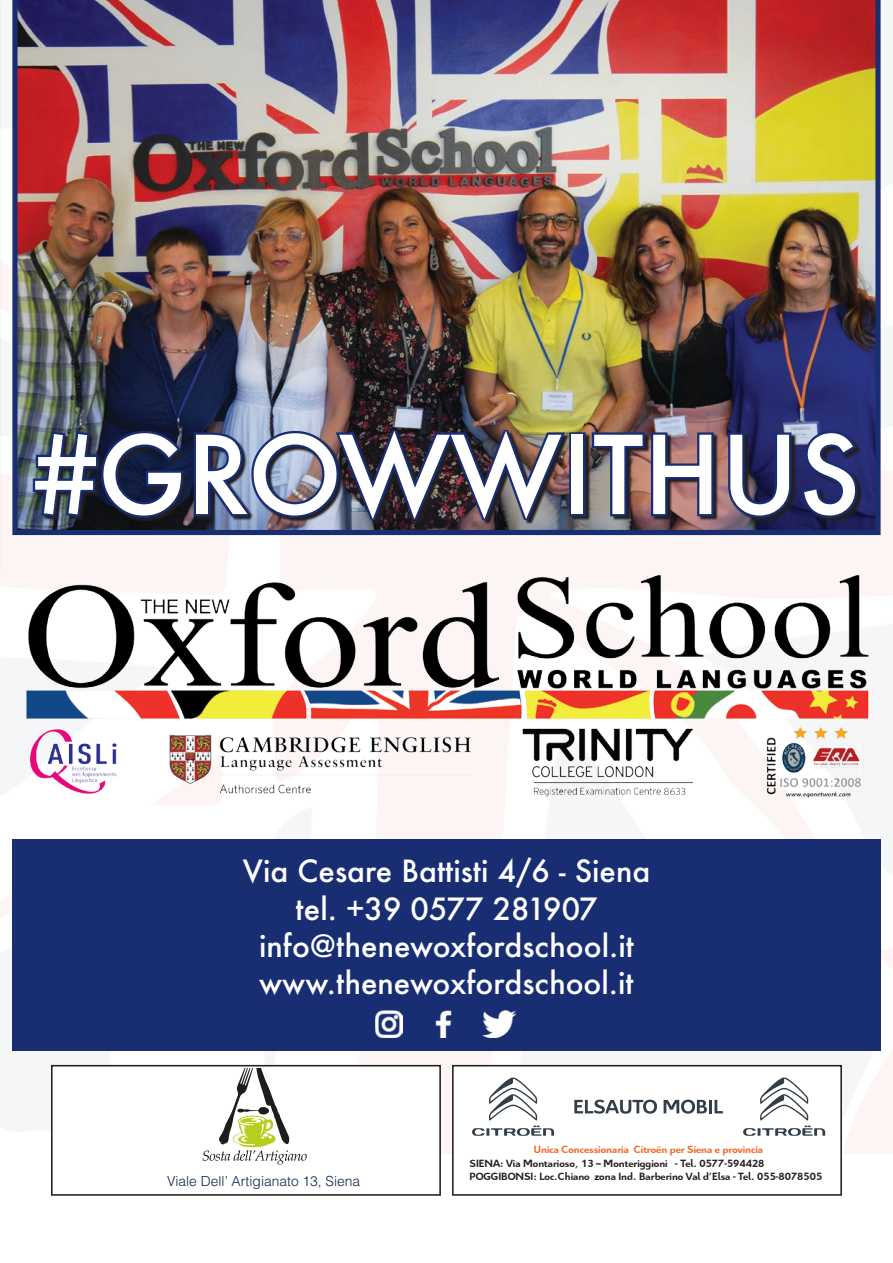
<style>
.page{position:relative;width:893px;height:1263px;background:#fff}
.page>*{position:absolute;margin:0;border:0;box-sizing:border-box;transform-origin:0 0}
.t1{font:500 105.15px "Futura";color:#fff}
.t2{font:500 29.85px/37.2px "Futura";color:#fff;text-align:center}
.t3{font:300 13.8px "Helvetica LT Std";color:#0c2548}
.t4{font:700 11.4px "Citroen";color:#231f20}
.t5{font:700 11.4px "Citroen";color:#f36624}
</style>
<div class="page">
<img style="left:0;top:0;width:893px;height:1153px">
<img style="left:12px;top:0;width:869px;height:535px">
<img style="left:12px;top:563px;width:869px;height:247px">
<div style="left:12px;top:839px;width:869px;height:211px;background:#192d72"></div>
<img style="left:376px;top:1010px;width:27px;height:27px">
<img style="left:436px;top:1010px;width:15px;height:27px">
<img style="left:482px;top:1010px;width:33px;height:27px">
<svg style="left:568px;top:431px;width:295px;height:94px"></svg>
<img style="left:31px;top:418px;width:537px;height:114px">
<div style="left:569px;top:432px;width:17px;height:84px;border:5px solid #192d72"></div>
<svg style="left:590px;top:430px;width:126px;height:89px"></svg>
<svg style="left:726px;top:429px;width:134px;height:91px"></svg>
<div style="left:453px;top:1066px;width:388px;height:129px;background:#fff"></div>
<div style="left:452px;top:1065px;width:390px;height:131px;border:2px solid #231f20"></div>
<svg style="left:472px;top:1077px;width:82px;height:59px"></svg>
<svg style="left:743px;top:1077px;width:82px;height:59px"></svg>
<svg style="left:574px;top:1099px;width:83px;height:15px"></svg>
<svg style="left:664px;top:1099px;width:59px;height:15px"></svg>
<div style="left:52px;top:1066px;width:388px;height:129px;background:#fff"></div>
<div style="left:51px;top:1065px;width:390px;height:131px;border:2px solid #231f20"></div>
<svg style="left:203px;top:1068px;width:104px;height:96px"></svg>
<h1 class="t1" style="left:33px;top:403px;width:828px">#GROWWITHUS</h1>
<h2 class="t2" style="left:243px;top:852px;width:409px">Via Cesare Battisti 4/6 - Siena tel. +39 0577 281907 info@thenewoxfordschool.it www.thenewoxfordschool.it</h2>
<p class="t3" style="left:167px;top:1172px;width:195px">Viale Dell’ Artigianato 13, Siena</p>
<p class="t5" style="left:534px;top:1141px;width:231px">Unica Concessionaria Citroën per Siena e provincia</p>
<p class="t4" style="left:470px;top:1155px;width:296px">SIENA: Via Montarioso, 13 – Monteriggioni - Tel. 0577-594428</p>
<p class="t4" style="left:470px;top:1169px;width:354px">POGGIBONSI: Loc.Chiano zona Ind. Barberino Val d’Elsa - Tel. 055-8078505</p>
</div>
